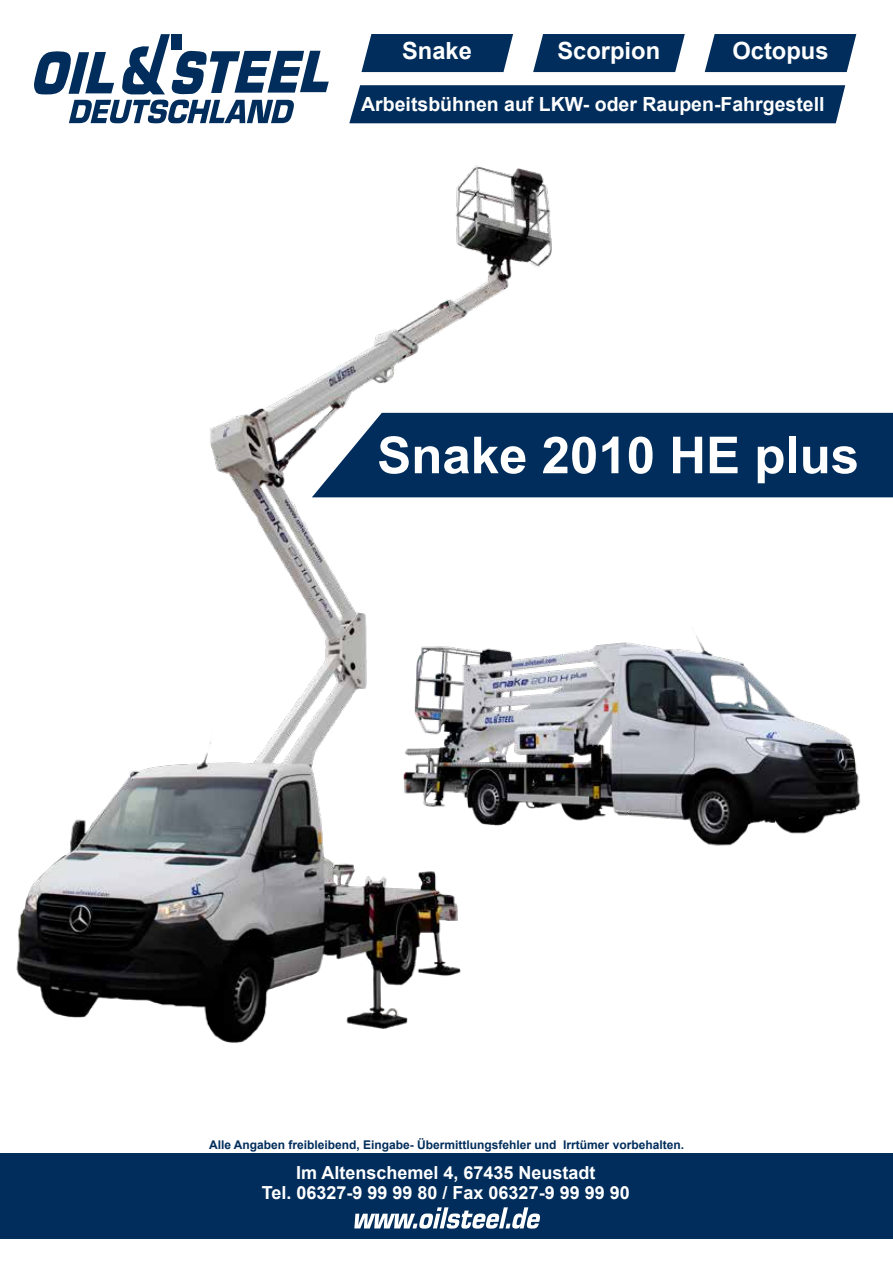
<style>
.page{position:relative;width:893px;height:1263px;background:#fff}
.page>*{position:absolute;margin:0;border:0;box-sizing:border-box;transform-origin:0 0}
.t1{font:700 51px "Arial";color:#fff}
.t2{font:700 23.7px "Arial";color:#fff}
.t3{font:700 19.5px "Arial";color:#fff}
.t4{font:700 18px/19.5px "Arial";color:#fff;text-align:center}
.t5{font:700 12px "Arial";color:#002d5b}
</style>
<div class="page">
<div style="left:0;top:1153px;width:893px;height:85px;background:#002d5b"></div>
<svg style="left:354px;top:1207px;width:186px;height:21px"></svg>
<svg style="left:361px;top:34px;width:152px;height:38px;background:#113b65"></svg>
<svg style="left:533px;top:34px;width:152px;height:38px;background:#113b65"></svg>
<div style="left:705px;top:34px;width:151px;height:38px;background:#002d5b"></div>
<div style="left:356px;top:85px;width:489px;height:38px;background:#002d5b"></div>
<svg style="left:34px;top:34px;width:295px;height:66px"></svg>
<img style="left:16px;top:100px;width:577px;height:943px">
<img style="left:375px;top:575px;width:486px;height:274px">
<div style="left:312px;top:413px;width:581px;height:84px;background:#002d5b"></div>
<h2 class="t2" style="left:402px;top:34px;width:71px">Snake</h2>
<h2 class="t2" style="left:557px;top:34px;width:104px">Scorpion</h2>
<h2 class="t2" style="left:732px;top:33px;width:98px">Octopus</h2>
<h3 class="t3" style="left:361px;top:90px;width:465px">Arbeitsbühnen auf LKW- oder Raupen-Fahrgestell</h3>
<h1 class="t1" style="left:377px;top:419px;width:483px">Snake 2010 HE plus</h1>
<p class="t5" style="left:209px;top:1136px;width:476px">Alle Angaben freibleibend, Eingabe- Übermittlungsfehler und Irrtümer vorbehalten.</p>
<h3 class="t4" style="left:262px;top:1163px;width:369px">Im Altenschemel 4, 67435 Neustadt<br>Tel. 06327-9 99 99 80 / Fax 06327-9 99 99 90</h3>
</div>
